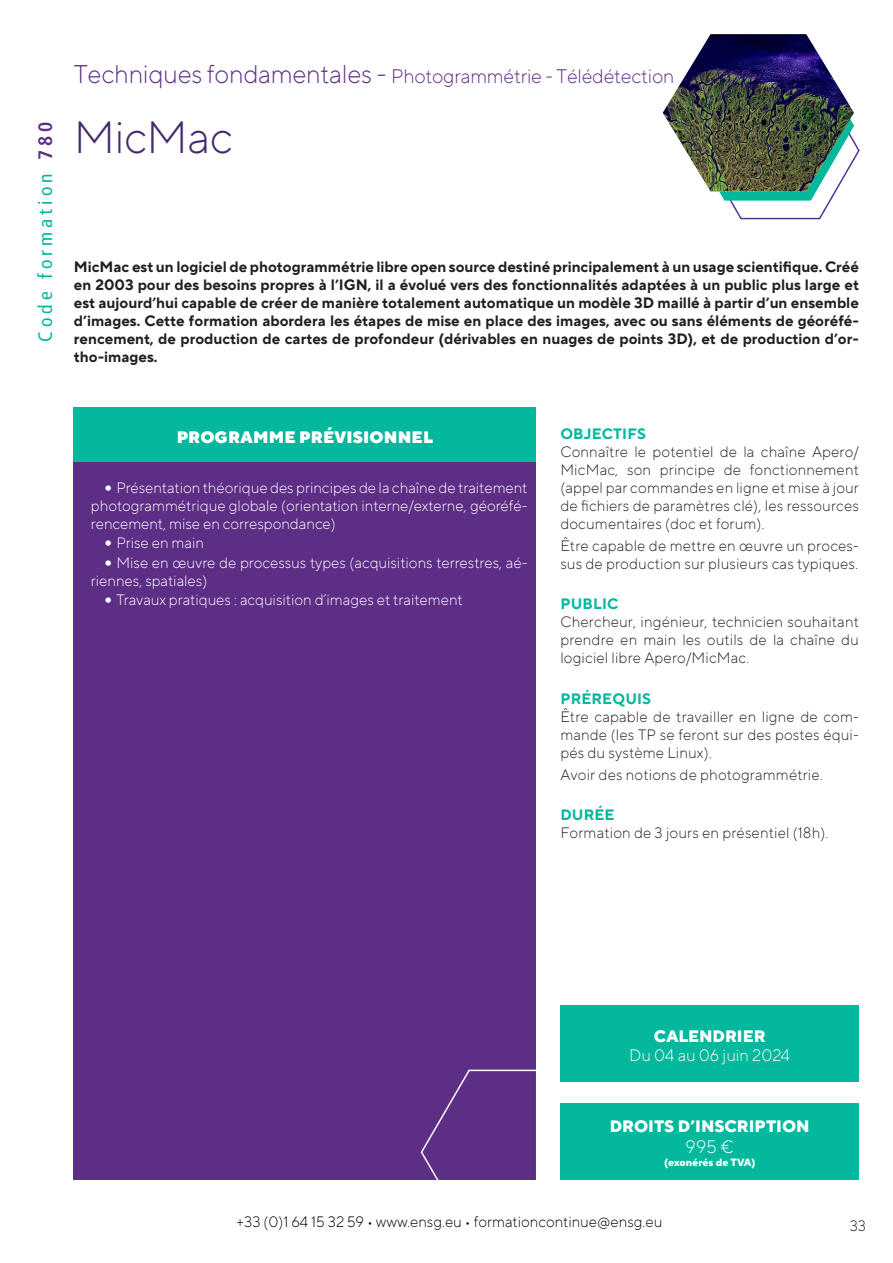
<style>
.page{position:relative;width:893px;height:1263px;background:#fff}
.page>*{position:absolute;margin:0;border:0;box-sizing:border-box;transform-origin:0 0}
.Titre_formation{font:300 45px "TT Norms Pro";letter-spacing:-.015em;color:#46286d}
.Rubrique_SIG_Projet{font:300 19.5px "TT Norms Pro";letter-spacing:-.01em;color:#5d2e86}
.Code_formation{font:condensed 19.5px "Frutiger LT Std";letter-spacing:.21em;color:#03b89d}
.Dates_Prix{font:300 18px "TT Norms Pro";color:#fff}
.Calendrier_Droits_Titre{font:800 16.5px "TT Norms Pro";color:#fff}
.Programme_prévisionnel_TITRE{font:900 16.5px "TT Norms Pro";letter-spacing:.01em;color:#fff}
.Calendrier_Droits_Titre-2{font:300 16.5px "TT Norms Pro";color:#fff}
.Droite_texte{font:300 15px/18px "TT Norms Pro";letter-spacing:.01em;color:#222221;text-align:justify}
.Chapo{font:700 15px/18px "TT Norms Pro";color:#231f20;text-align:justify}
.t1{font:300 15px/18px "TT Norms Pro";color:#fff;text-align:justify}
.t2{font:300 15px "TT Norms Pro";color:#040503}
.Droite_Titre{font:700 15px "TT Norms Pro";letter-spacing:.01em;color:#03b89d}
.t3{font:300 15px "TT Norms Pro";color:#231f20}
.t4{font:800 10.5px "TT Norms Pro";color:#fff}
.s1{font-weight:700;color:#5d2e86}
.s2{font-size:25.5px}
.s3{font-weight:900;font-size:18px}
</style>
<div class="page">
<div style="left:74px;top:462px;width:462px;height:717px;background:#5d2e86"></div>
<div style="left:74px;top:407px;width:462px;height:55px;background:#03b89d"></div>
<div style="left:560px;top:1103px;width:299px;height:76px;background:#03b89d"></div>
<div style="left:560px;top:1005px;width:299px;height:77px;background:#03b89d"></div>
<svg style="left:710px;top:141px;width:150px;height:79px"></svg>
<img style="left:663px;top:34px;width:191px;height:157px">
<svg style="left:420px;top:1069px;width:116px;height:111px"></svg>
<p class="Code_formation" style="left:34px;top:342px;width:221px;rotate:-90deg">Code formation <span class="s1">780</span></p>
<p class="Rubrique_SIG_Projet" style="left:74px;top:62px;width:602px"><span class="s2">Techniques fondamentales -</span> Photogrammétrie - Télédétection</p>
<p class="Titre_formation" style="left:74px;top:105px;width:161px">MicMac</p>
<p class="Chapo" style="left:74px;top:257px;width:787px">MicMac est un logiciel de photogrammétrie libre open source destiné principalement à un usage scientifique. Créé en 2003 pour des besoins propres à l’IGN, il a évolué vers des fonctionnalités adaptées à un public plus large et est aujourd’hui capable de créer de manière totalement automatique un modèle 3D maillé à partir d’un ensemble d’images. Cette formation abordera les étapes de mise en place des images, avec ou sans éléments de géoréfé&shy;rencement, de production de cartes de profondeur (dérivables en nuages de points 3D), et de production d’or&shy;tho-images.</p>
<p class="Programme_prévisionnel_TITRE" style="left:177px;top:424px;width:258px">PROGRAMME PRÉVISIONNEL</p>
<p class="t1" style="left:91px;top:478px;width:438px;text-indent:13px"><span class="s3">•</span> Présentation théorique des principes de la chaîne de traitement photogrammétrique globale (orientation interne/externe, géoréfé&shy;rencement, mise en correspondance)</p>
<p class="t1" style="left:104px;top:533px;width:102px"><span class="s3">•</span> Prise en main</p>
<p class="t1" style="left:91px;top:552px;width:438px;text-indent:13px"><span class="s3">•</span> Mise en œuvre de processus types (acquisitions terrestres, aé&shy;riennes, spatiales)</p>
<p class="t1" style="left:104px;top:589px;width:361px"><span class="s3">•</span> Travaux pratiques : acquisition d’images et traitement</p>
<p class="Droite_Titre" style="left:560px;top:422px;width:87px">OBJECTIFS</p>
<p class="Droite_texte" style="left:560px;top:441px;width:300px">Connaître le potentiel de la chaîne Apero/ MicMac, son principe de fonctionnement (appel par commandes en ligne et mise à jour de fichiers de paramètres clé), les ressources documentaires (doc et forum).</p>
<p class="Droite_texte" style="left:560px;top:536px;width:300px">Être capable de mettre en œuvre un proces&shy;sus de production sur plusieurs cas typiques.</p>
<p class="Droite_Titre" style="left:560px;top:593px;width:59px">PUBLIC</p>
<p class="Droite_texte" style="left:560px;top:612px;width:300px">Chercheur, ingénieur, technicien souhaitant prendre en main les outils de la chaîne du logiciel libre Apero/MicMac.</p>
<p class="Droite_Titre" style="left:560px;top:687px;width:92px">PRÉREQUIS</p>
<p class="Droite_texte" style="left:560px;top:706px;width:300px">Être capable de travailler en ligne de com&shy;mande (les TP se feront sur des postes équi&shy;pés du système Linux).</p>
<p class="Droite_texte" style="left:560px;top:764px;width:264px">Avoir des notions de photogrammétrie.</p>
<p class="Droite_Titre" style="left:560px;top:804px;width:56px">DURÉE</p>
<p class="Droite_texte" style="left:560px;top:823px;width:270px">Formation de 3 jours en présentiel (18h).</p>
<p class="Calendrier_Droits_Titre" style="left:654px;top:1023px;width:113px">CALENDRIER</p>
<p class="Calendrier_Droits_Titre-2" style="left:629px;top:1044px;width:162px">Du 04 au 06 juin 2024</p>
<p class="Calendrier_Droits_Titre" style="left:610px;top:1113px;width:201px">DROITS D’INSCRIPTION</p>
<p class="Dates_Prix" style="left:685px;top:1134px;width:50px">995 €</p>
<p class="t4" style="left:664px;top:1154px;width:93px">(exonérés de TVA)</p>
<p class="t2" style="left:237px;top:1211px;width:427px">+33 (0)1 64 15 32 59 • www.ensg.eu • formationcontinue@ensg.eu</p>
<p class="t3" style="left:850px;top:1215px;width:18px">33</p>
</div>
